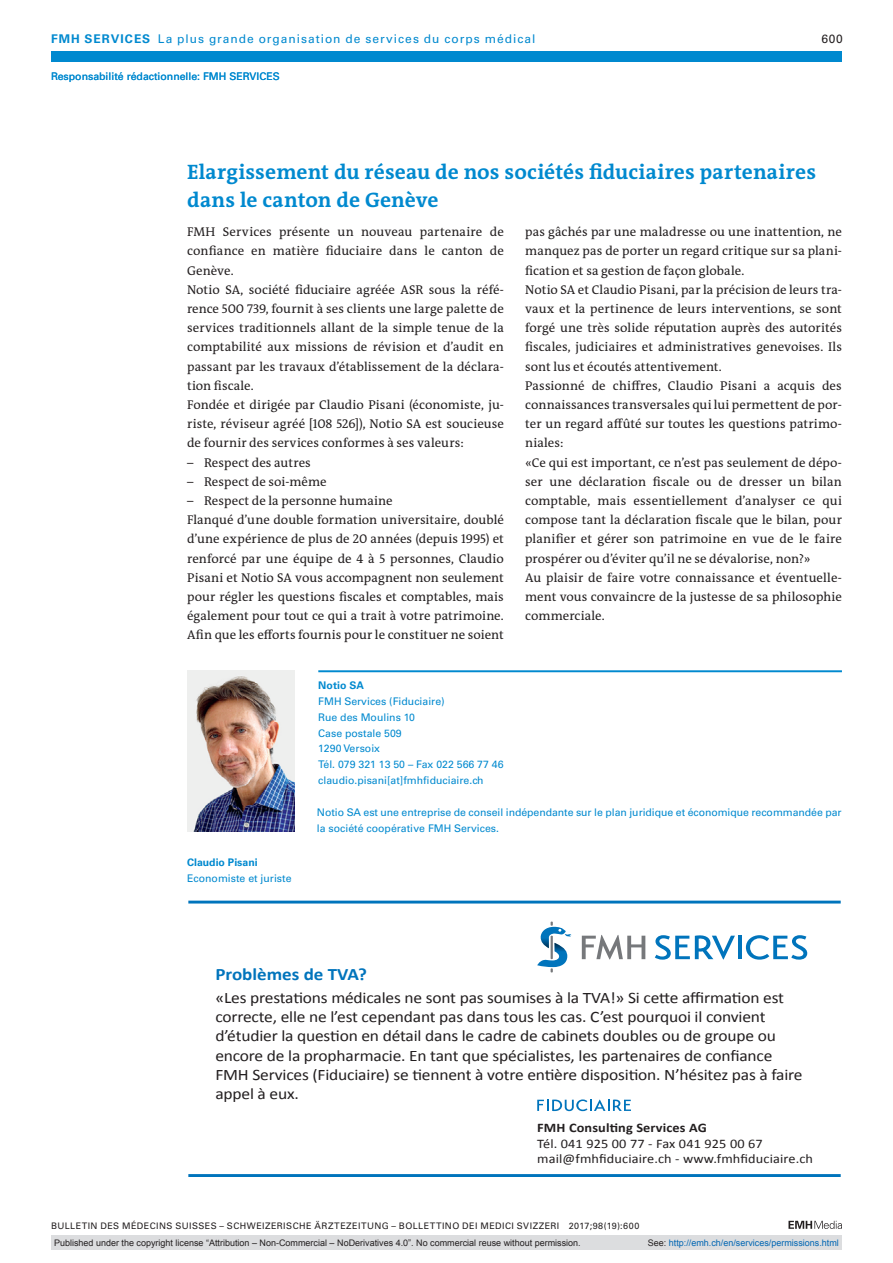
<style>
.page{position:relative;width:893px;height:1263px;background:#fff}
.page>*{position:absolute;margin:0;border:0;box-sizing:border-box;transform-origin:0 0}
.t1{font:700 21px/28.8px "The Antiqua B W7";letter-spacing:.005em;color:#0089cf}
.t2{font:700 17.4px "Calibri";color:#0074bc;scale:1.09 1}
.t3{font:16.05px/19.2px "Calibri";letter-spacing:-.01em;color:#231f20;scale:1.09 1}
.t4{font:13.05px/15.8px "Calibri";letter-spacing:.01em;color:#231f20;scale:1.09 1}
.t5{font:700 13.05px "Calibri";letter-spacing:.01em;color:#231f20;scale:1.09 1}
.t6{font:12.75px/19.2px "The Antiqua B W5 Plain";letter-spacing:.005em;color:#231f20}
.t7{font:12px "Univers LT Std";letter-spacing:.08em;color:#0089cf}
.t8{font:12px "Univers LT Std";color:#231f20}
.t9{font:10.5px/15.8px "Univers LT Std";color:#0089cf}
.t10{font:700 10.5px "Univers LT Std";color:#0089cf}
.t11{font:9px "Arial";color:#231f20}
.t12{font:9px "Univers LT Std";letter-spacing:.05em;color:#231f20}
.t13{font:9px "Arial";color:#0166b3}
.s1{font-weight:700}
.s2{color:#231f20}
</style>
<div class="page">
<svg style="left:788px;top:1221px;width:54px;height:8px"></svg>
<img style="left:187px;top:670px;width:107px;height:162px">
<hr style="left:318px;top:670px;width:524px;height:2px;background:#0089cf">
<hr style="left:188px;top:901px;width:653px;height:2px;background:#0074bc">
<hr style="left:188px;top:1174px;width:653px;height:3px;background:#0074bc">
<svg style="left:537px;top:1099px;width:94px;height:13px"></svg>
<svg style="left:655px;top:935px;width:80px;height:25px"></svg>
<hr style="left:738px;top:936px;width:4px;height:23px;background:#0074bc">
<svg style="left:746px;top:935px;width:61px;height:25px"></svg>
<svg style="left:582px;top:935px;width:63px;height:24px"></svg>
<svg style="left:537px;top:921px;width:34px;height:52px"></svg>
<div style="left:51px;top:51px;width:791px;height:11px;background:#0089cf"></div>
<div style="left:51px;top:1235px;width:791px;height:15px;background:#dcdddf"></div>
<p class="t7" style="left:51px;top:31px;width:486px"><span class="s1">FMH SERVICES</span> La plus grande organisation de services du corps médical</p>
<p class="t8" style="left:821px;top:31px;width:23px">600</p>
<p class="t9" style="left:51px;top:68px;width:230px">Responsabilité rédactionnelle: FMH SERVICES</p>
<h1 class="t1" style="left:187px;top:157px;width:630px">Elargissement du réseau de nos sociétés fiduciaires partenaires dans le canton de Genève</h1>
<p class="t6" style="left:187px;top:222px;width:318px">FMH Services présente un nouveau partenaire de confiance en matière fiduciaire dans le canton de Genève.<br>Notio SA, société fiduciaire agréée ASR sous la réfé&shy;rence 500 739, fournit à ses clients une large palette de services traditionnels allant de la simple tenue de la comptabilité aux missions de révision et d’audit en passant par les travaux d’établissement de la déclara&shy;tion fiscale.<br>Fondée et dirigée par Claudio Pisani (économiste, ju&shy;riste, réviseur agréé [108 526]), Notio SA est soucieuse de fournir des services conformes à ses valeurs:</p>
<p class="t6" style="left:187px;top:453px;width:125px">– Respect des autres</p>
<p class="t6" style="left:187px;top:472px;width:141px">– Respect de soi-même</p>
<p class="t6" style="left:187px;top:491px;width:318px">– Respect de la personne humaine<br>Flanqué d’une double formation universitaire, doublé d’une expérience de plus de 20 années (depuis 1995) et renforcé par une équipe de 4 à 5 personnes, Claudio Pisani et Notio SA vous accompagnent non seulement pour régler les questions fiscales et comptables, mais également pour tout ce qui a trait à votre patrimoine.<br>Afin que les efforts fournis pour le constituer ne soient</p>
<p class="t6" style="left:525px;top:222px;width:318px">pas gâchés par une maladresse ou une inattention, ne manquez pas de porter un regard critique sur sa plani&shy;fication et sa gestion de façon globale.<br>Notio SA et Claudio Pisani, par la précision de leurs tra&shy;vaux et la pertinence de leurs interventions, se sont forgé une très solide réputation auprès des autorités fiscales, judiciaires et administratives genevoises. Ils sont lus et écoutés attentivement.<br>Passionné de chiffres, Claudio Pisani a acquis des connaissances transversales qui lui permettent de por&shy;ter un regard affûté sur toutes les questions patrimo&shy;niales:<br>«Ce qui est important, ce n’est pas seulement de dépo&shy;ser une déclaration fiscale ou de dresser un bilan comptable, mais essentiellement d’analyser ce qui compose tant la déclaration fiscale que le bilan, pour planifier et gérer son patrimoine en vue de le faire prospérer ou d’éviter qu’il ne se dévalorise, non?»<br>Au plaisir de faire votre connaissance et éventuelle&shy;ment vous convaincre de la justesse de sa philosophie commerciale.</p>
<p class="t10" style="left:318px;top:679px;width:47px">Notio SA</p>
<p class="t9" style="left:318px;top:693px;width:187px">FMH Services (Fiduciaire)<br>Rue des Moulins 10<br>Case postale 509<br>1290 Versoix<br>Tél. 079 321 13 50 – Fax 022 566 77 46 claudio.pisani[at]fmhfiduciaire.ch</p>
<p class="t10" style="left:187px;top:856px;width:72px">Claudio Pisani</p>
<p class="t9" style="left:187px;top:870px;width:106px">Economiste et juriste</p>
<p class="t9" style="left:317px;top:804px;width:526px">Notio SA est une entreprise de conseil indépendante sur le plan juridique et économique recommandée par la société coopérative FMH Services.</p>
<h2 class="t2" style="left:215px;top:963px;width:141px">Problèmes de TVA?</h2>
<p class="t3" style="left:215px;top:988px;width:540px">«Les prestations médicales ne sont pas soumises à la TVA!» Si cette affirmation est correcte, elle ne l’est cependant pas dans tous les cas. C’est pourquoi il convient d’étudier la question en détail dans le cadre de cabinets doubles ou de groupe ou encore de la propharmacie. En tant que spécialistes, les partenaires de confiance FMH Services (Fiduciaire) se tiennent à votre entière disposition. N’hésitez pas à faire appel à eux.</p>
<p class="t5" style="left:537px;top:1119px;width:157px">FMH Consulting Services AG</p>
<p class="t4" style="left:537px;top:1135px;width:255px">Tél. 041 925 00 77 - Fax 041 925 00 67 mail@fmhfiduciaire.ch - www.fmhfiduciaire.ch</p>
<p class="t12" style="left:51px;top:1220px;width:590px">BULLETIN DES MÉDECINS SUISSES – SCHWEIZERISCHE ÄRZTEZEITUNG – BOLLETTINO DEI MEDICI SVIZZERI 2017;98(19):600</p>
<p class="t11" style="left:54px;top:1237px;width:528px">Published under the copyright license “Attribution – Non-Commercial – NoDerivatives 4.0”. No commercial reuse without permission.</p>
<p class="t13" style="left:648px;top:1237px;width:193px"><span class="s2">See:</span> http://emh.ch/en/services/permissions.html</p>
</div>
